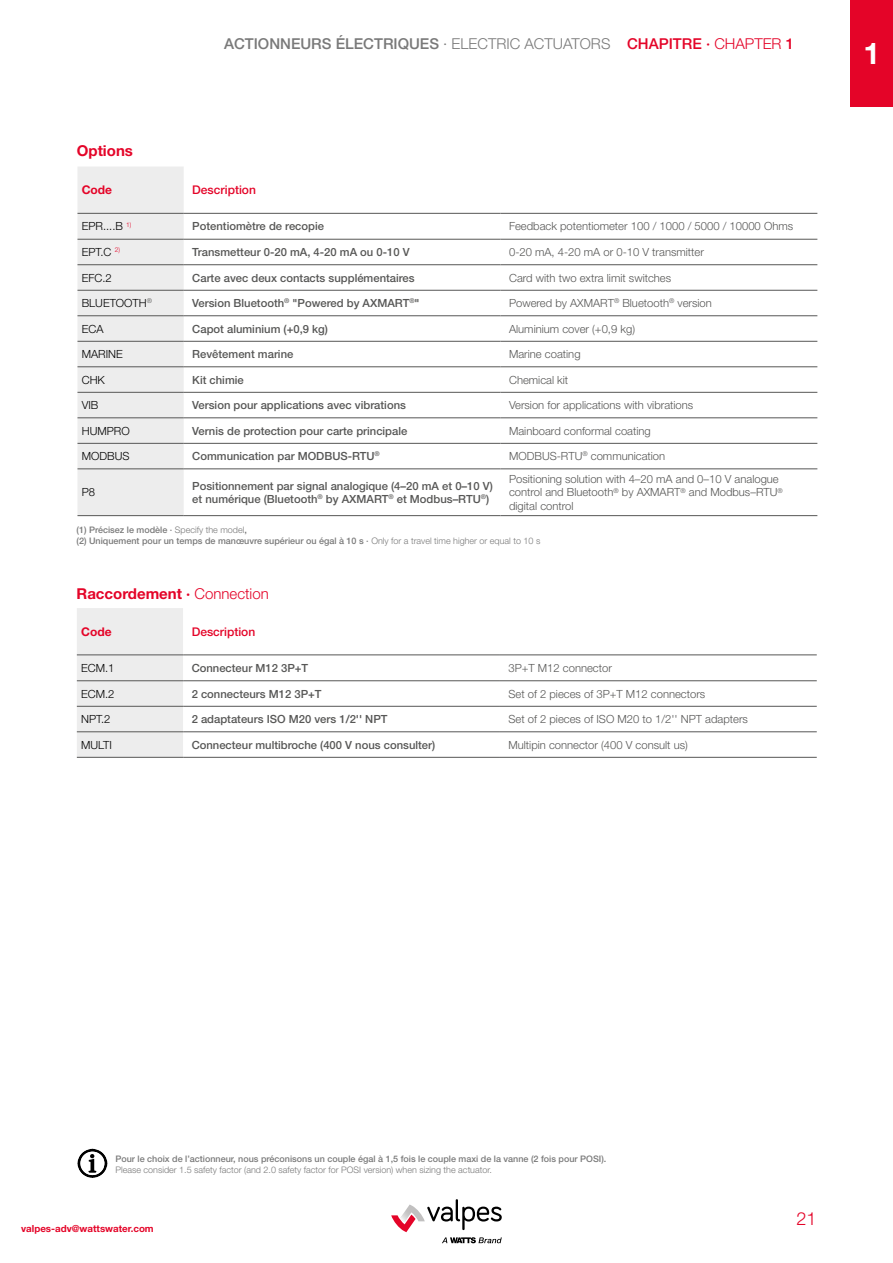
<style>
.page{position:relative;width:893px;height:1263px;background:#fff}
.page>*{position:absolute;margin:0;border:0;box-sizing:border-box;transform-origin:0 0}
.t1{font:700 30px "Helvetica Neue LT Std";color:#fff}
.t2{font:300 18px "Helvetica Neue LT Std";color:#e40428}
.t3{font:500 15px "Helvetica Neue LT Std";color:#797979}
.t4{font:700 15px "Helvetica Neue LT Std";color:#e40428}
.t5{font:500 12px "Helvetica Neue LT Std";color:#e40428}
.t6{font:700 12px "Helvetica Neue LT Std";color:#e40428}
.t7{font:300 11.25px/13.5px "Helvetica Neue LT Std";color:#575756}
.t8{font:500 11.25px/13.5px "Helvetica Neue LT Std";color:#575756}
.t9{font:300 11.25px "Helvetica Neue LT Std";color:#000}
.t10{font:700 9.75px "Helvetica Neue LT Std";color:#e40428}
.t11{font:500 9px/10.8px "Helvetica Neue LT Std";color:#797979}
.t12{font:300 9px "Helvetica Neue LT Std";color:#797979}
.s1{font-weight:300}
.s2{color:#e40428}
.s3{font-weight:300;color:#e40428}
</style>
<div class="page">
<div style="left:850px;top:0;width:43px;height:106px;background:#e40428"></div>
<svg style="left:391px;top:1199px;width:111px;height:44px"></svg>
<svg style="left:77px;top:1149px;width:30px;height:29px"></svg>
<div style="left:77px;top:167px;width:107px;height:348px;background:#ededed"></div>
<svg style="left:184px;top:212px;width:633px;height:258px"></svg>
<hr style="left:77px;top:443px;width:107px;height:1px;background:#575756">
<hr style="left:184px;top:443px;width:317px;height:1px;background:#575756">
<hr style="left:501px;top:443px;width:316px;height:1px;background:#575756">
<hr style="left:77px;top:239px;width:107px;height:1px;background:#575756">
<hr style="left:184px;top:239px;width:317px;height:1px;background:#575756">
<hr style="left:501px;top:239px;width:316px;height:1px;background:#575756">
<hr style="left:77px;top:264px;width:107px;height:1px;background:#575756">
<hr style="left:184px;top:264px;width:317px;height:1px;background:#575756">
<hr style="left:501px;top:264px;width:316px;height:1px;background:#575756">
<hr style="left:77px;top:290px;width:107px;height:1px;background:#575756">
<hr style="left:184px;top:290px;width:317px;height:1px;background:#575756">
<hr style="left:501px;top:290px;width:316px;height:1px;background:#575756">
<hr style="left:77px;top:315px;width:107px;height:1px;background:#575756">
<hr style="left:184px;top:315px;width:317px;height:1px;background:#575756">
<hr style="left:501px;top:315px;width:316px;height:1px;background:#575756">
<hr style="left:77px;top:341px;width:107px;height:1px;background:#575756">
<hr style="left:184px;top:341px;width:317px;height:1px;background:#575756">
<hr style="left:501px;top:341px;width:316px;height:1px;background:#575756">
<hr style="left:77px;top:366px;width:107px;height:1px;background:#575756">
<hr style="left:184px;top:366px;width:317px;height:1px;background:#575756">
<hr style="left:501px;top:366px;width:316px;height:1px;background:#575756">
<hr style="left:77px;top:392px;width:107px;height:1px;background:#575756">
<hr style="left:184px;top:392px;width:317px;height:1px;background:#575756">
<hr style="left:77px;top:213px;width:107px;height:1px;background:#575756">
<hr style="left:77px;top:417px;width:107px;height:1px;background:#575756">
<hr style="left:184px;top:417px;width:317px;height:1px;background:#575756">
<hr style="left:501px;top:417px;width:316px;height:1px;background:#575756">
<hr style="left:501px;top:392px;width:316px;height:1px;background:#575756">
<hr style="left:501px;top:468px;width:316px;height:1px;background:#575756">
<hr style="left:501px;top:213px;width:316px;height:1px;background:#575756">
<hr style="left:501px;top:515px;width:316px;height:1px;background:#575756">
<hr style="left:184px;top:213px;width:317px;height:1px;background:#575756">
<hr style="left:184px;top:515px;width:317px;height:1px;background:#575756">
<hr style="left:77px;top:515px;width:107px;height:1px;background:#575756">
<hr style="left:77px;top:468px;width:107px;height:1px;background:#575756">
<hr style="left:184px;top:468px;width:317px;height:1px;background:#575756">
<div style="left:77px;top:608px;width:106px;height:149px;background:#ededed"></div>
<svg style="left:183px;top:655px;width:634px;height:102px"></svg>
<hr style="left:77px;top:654px;width:106px;height:1px;background:#575756">
<hr style="left:500px;top:654px;width:317px;height:1px;background:#575756">
<hr style="left:77px;top:757px;width:106px;height:1px;background:#575756">
<hr style="left:183px;top:757px;width:317px;height:1px;background:#575756">
<hr style="left:500px;top:757px;width:317px;height:1px;background:#575756">
<hr style="left:183px;top:654px;width:317px;height:1px;background:#575756">
<hr style="left:77px;top:680px;width:106px;height:1px;background:#575756">
<hr style="left:183px;top:680px;width:317px;height:1px;background:#575756">
<hr style="left:500px;top:680px;width:317px;height:1px;background:#575756">
<hr style="left:77px;top:706px;width:106px;height:1px;background:#575756">
<hr style="left:183px;top:706px;width:317px;height:1px;background:#575756">
<hr style="left:500px;top:706px;width:317px;height:1px;background:#575756">
<hr style="left:77px;top:731px;width:106px;height:1px;background:#575756">
<hr style="left:183px;top:731px;width:317px;height:1px;background:#575756">
<hr style="left:500px;top:731px;width:317px;height:1px;background:#575756">
<h3 class="t4" style="left:77px;top:141px;width:58px">Options</h3>
<h3 class="t3" style="left:224px;top:34px;width:572px">ACTIONNEURS ÉLECTRIQUES <span class="s1">· ELECTRIC ACTUATORS</span> <span class="s2">CHAPITRE ·</span> <span class="s3">CHAPTER</span> <span class="s2">1</span></h3>
<p class="t6" style="left:82px;top:183px;width:32px">Code</p>
<p class="t5" style="left:192px;top:183px;width:65px">Description</p>
<p class="t9" style="left:82px;top:220px;width:51px">EPR....B <sup>1)</sup></p>
<p class="t8" style="left:192px;top:220px;width:133px">Potentiomètre de recopie</p>
<p class="t7" style="left:509px;top:219px;width:286px">Feedback potentiometer 100 / 1000 / 5000 / 10000 Ohms</p>
<p class="t9" style="left:82px;top:245px;width:40px">EPT.C <sup>2)</sup></p>
<p class="t8" style="left:192px;top:245px;width:219px">Transmetteur 0-20 mA, 4-20 mA ou 0-10 V</p>
<p class="t7" style="left:509px;top:245px;width:196px">0-20 mA, 4-20 mA or 0-10 V transmitter</p>
<p class="t9" style="left:82px;top:271px;width:32px">EFC.2</p>
<p class="t8" style="left:192px;top:271px;width:224px">Carte avec deux contacts supplémentaires</p>
<p class="t7" style="left:509px;top:270px;width:164px">Card with two extra limit switches</p>
<p class="t9" style="left:82px;top:296px;width:72px">BLUETOOTH<sup>®</sup></p>
<p class="t8" style="left:192px;top:296px;width:229px">Version Bluetooth<sup>®</sup> "Powered by AXMART<sup>®</sup>"</p>
<p class="t7" style="left:509px;top:296px;width:204px">Powered by AXMART<sup>®</sup> Bluetooth<sup>®</sup> version</p>
<p class="t9" style="left:82px;top:322px;width:23px">ECA</p>
<p class="t8" style="left:192px;top:322px;width:137px">Capot aluminium (+0,9 kg)</p>
<p class="t7" style="left:509px;top:322px;width:127px">Aluminium cover (+0,9 kg)</p>
<p class="t9" style="left:82px;top:347px;width:43px">MARINE</p>
<p class="t8" style="left:192px;top:347px;width:103px">Revêtement marine</p>
<p class="t7" style="left:509px;top:347px;width:73px">Marine coating</p>
<p class="t9" style="left:82px;top:373px;width:25px">CHK</p>
<p class="t8" style="left:192px;top:373px;width:53px">Kit chimie</p>
<p class="t7" style="left:509px;top:373px;width:61px">Chemical kit</p>
<p class="t9" style="left:82px;top:398px;width:18px">VIB</p>
<p class="t8" style="left:192px;top:398px;width:215px">Version pour applications avec vibrations</p>
<p class="t7" style="left:509px;top:398px;width:186px">Version for applications with vibrations</p>
<p class="t9" style="left:82px;top:424px;width:49px">HUMPRO</p>
<p class="t8" style="left:192px;top:424px;width:217px">Vernis de protection pour carte principale</p>
<p class="t7" style="left:509px;top:424px;width:143px">Mainboard conformal coating</p>
<p class="t9" style="left:82px;top:449px;width:49px">MODBUS</p>
<p class="t8" style="left:192px;top:449px;width:189px">Communication par MODBUS-RTU<sup>®</sup></p>
<p class="t7" style="left:509px;top:449px;width:158px">MODBUS-RTU<sup>®</sup> communication</p>
<p class="t9" style="left:82px;top:485px;width:15px">P8</p>
<p class="t8" style="left:192px;top:479px;width:302px">Positionnement par signal analogique (4–20 mA et 0–10 V) et numérique (Bluetooth<sup>®</sup> by AXMART<sup>®</sup> et Modbus–RTU<sup>®</sup>)</p>
<p class="t7" style="left:509px;top:472px;width:275px">Positioning solution with 4–20 mA and 0–10 V analogue control and Bluetooth<sup>®</sup> by AXMART<sup>®</sup> and Modbus–RTU<sup>® </sup>digital control</p>
<p class="t11" style="left:77px;top:524px;width:465px">(1) Précisez le modèle · <span class="s1">Specify the model</span>,<br>(2) Uniquement pour un temps de manœuvre supérieur ou égal à 10 s · <span class="s1">Only for a travel time higher or equal to 10 s</span></p>
<h3 class="t4" style="left:77px;top:585px;width:194px">Raccordement · <span class="s1">Connection</span></h3>
<p class="t6" style="left:81px;top:624px;width:32px">Code</p>
<p class="t5" style="left:192px;top:624px;width:65px">Description</p>
<p class="t9" style="left:81px;top:661px;width:35px">ECM.1</p>
<p class="t8" style="left:192px;top:661px;width:118px">Connecteur M12 3P+T</p>
<p class="t7" style="left:508px;top:661px;width:105px">3P+T M12 connector</p>
<p class="t9" style="left:81px;top:687px;width:35px">ECM.2</p>
<p class="t8" style="left:192px;top:687px;width:131px">2 connecteurs M12 3P+T</p>
<p class="t7" style="left:508px;top:686px;width:198px">Set of 2 pieces of 3P+T M12 connectors</p>
<p class="t9" style="left:81px;top:712px;width:31px">NPT.2</p>
<p class="t8" style="left:192px;top:712px;width:197px">2 adaptateurs ISO M20 vers 1/2'' NPT</p>
<p class="t7" style="left:508px;top:712px;width:241px">Set of 2 pieces of ISO M20 to 1/2'' NPT adapters</p>
<p class="t9" style="left:81px;top:738px;width:32px">MULTI</p>
<p class="t8" style="left:192px;top:738px;width:245px">Connecteur multibroche (400 V nous consulter)</p>
<p class="t7" style="left:508px;top:738px;width:181px">Multipin connector (400 V consult us)</p>
<h1 class="t1" style="left:863px;top:35px;width:18px">1</h1>
<p class="t11" style="left:115px;top:1153px;width:493px">Pour le choix de l’actionneur, nous préconisons un couple égal à 1,5 fois le couple maxi de la vanne (2 fois pour POSI).</p>
<p class="t12" style="left:115px;top:1164px;width:378px">Please consider 1.5 safety factor (and 2.0 safety factor for POSI version) when sizing the actuator.</p>
<p class="t10" style="left:21px;top:1222px;width:134px">valpes-adv@wattswater.com</p>
<h2 class="t2" style="left:796px;top:1207px;width:22px">21</h2>
</div>
